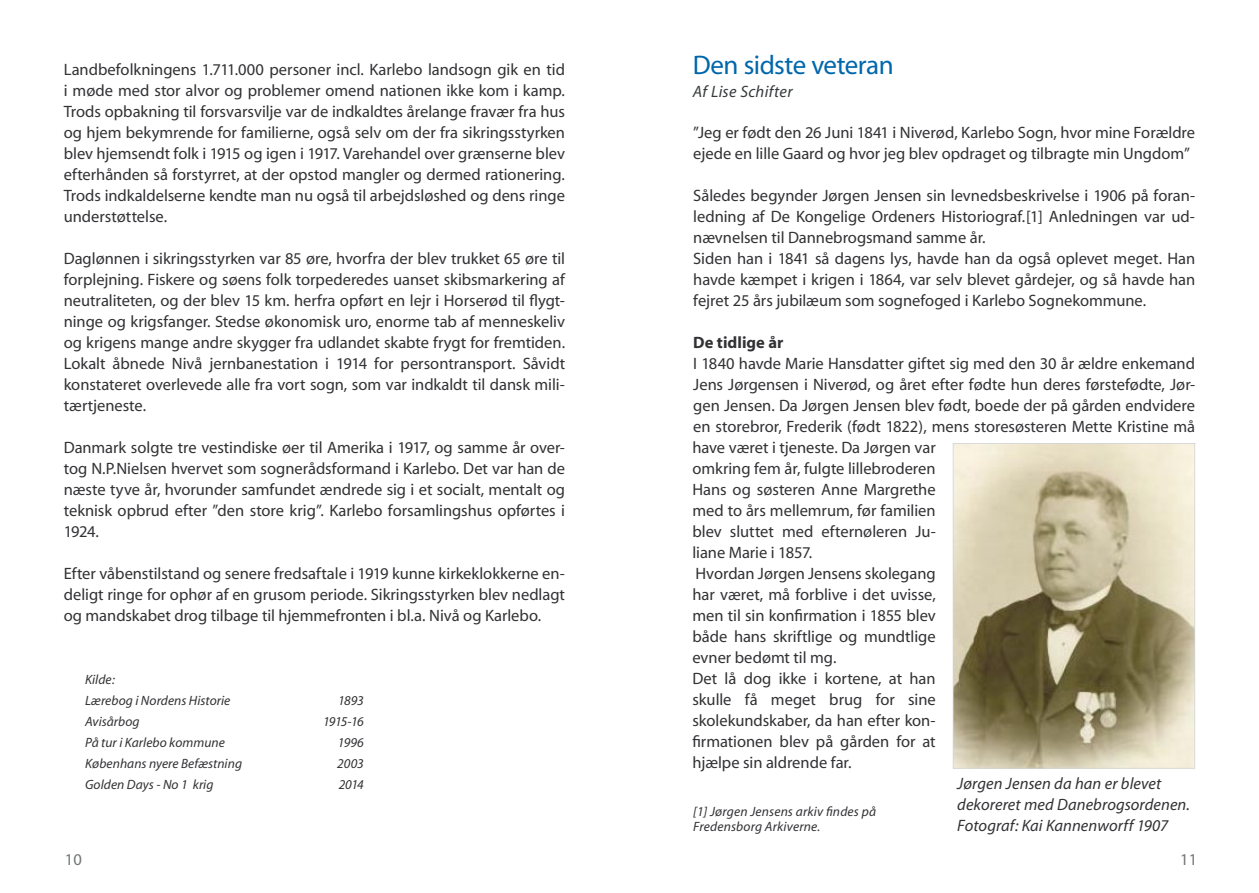
<style>
.page{position:relative;width:1259px;height:893px;background:#fff}
.page>*{position:absolute;margin:0;border:0;box-sizing:border-box;transform-origin:0 0}
.t1{font:27px "Myriad";letter-spacing:-.015em;color:#0067ac}
.t2{font:16.5px/21px "Myriad";color:#323235;text-align:justify}
.t3{font:italic 16.5px/21px "Myriad";letter-spacing:.005em;color:#323235}
.t4{font:italic 16.5px "Myriad";letter-spacing:.02em;color:#373b3b}
.t5{font:700 16.5px "Myriad";color:#323235}
.t6{font:16.5px "Myriad";color:#737676}
.t7{font:italic 13.5px/21px "Myriad";letter-spacing:.005em;color:#323235}
</style>
<div class="page">
<img style="left:953px;top:444px;width:241px;height:324px">
<hr style="left:952px;top:443px;width:1px;height:325px;background:#d0d3d6">
<hr style="left:953px;top:768px;width:241px;height:1px;background:#d0d3d6">
<hr style="left:1194px;top:443px;width:1px;height:325px;background:#d0d3d6">
<hr style="left:953px;top:443px;width:241px;height:1px;background:#d0d3d6">
<p class="t2" style="left:64px;top:59px;width:503px">Landbefolkningens 1.711.000 personer incl. Karlebo landsogn gik en tid i møde med stor alvor og problemer omend nationen ikke kom i kamp.<br>Trods opbakning til forsvarsvilje var de indkaldtes årelange fravær fra hus og hjem bekymrende for familierne, også selv om der fra sikringsstyrken blev hjemsendt folk i 1915 og igen i 1917. Varehandel over grænserne blev efterhånden så forstyrret, at der opstod mangler og dermed rationering.<br>Trods indkaldelserne kendte man nu også til arbejdsløshed og dens ringe understøttelse.</p>
<p class="t2" style="left:64px;top:248px;width:503px">Daglønnen i sikringsstyrken var 85 øre, hvorfra der blev trukket 65 øre til forplejning. Fiskere og søens folk torpederedes uanset skibsmarkering af neutraliteten, og der blev 15 km. herfra opført en lejr i Horserød til flygt&shy;ninge og krigsfanger. Stedse økonomisk uro, enorme tab af menneskeliv og krigens mange andre skygger fra udlandet skabte frygt for fremtiden.<br>Lokalt åbnede Nivå jernbanestation i 1914 for persontransport. Såvidt konstateret overlevede alle fra vort sogn, som var indkaldt til dansk mili&shy;tærtjeneste.</p>
<p class="t2" style="left:64px;top:437px;width:503px">Danmark solgte tre vestindiske øer til Amerika i 1917, og samme år over&shy;tog N.P.Nielsen hvervet som sognerådsformand i Karlebo. Det var han de næste tyve år, hvorunder samfundet ændrede sig i et socialt, mentalt og teknisk opbrud efter ”den store krig”. Karlebo forsamlingshus opførtes i 1924.</p>
<p class="t2" style="left:64px;top:563px;width:503px">Efter våbenstilstand og senere fredsaftale i 1919 kunne kirkeklokkerne en&shy;deligt ringe for ophør af en grusom periode. Sikringsstyrken blev nedlagt og mandskabet drog tilbage til hjemmefronten i bl.a. Nivå og Karlebo.</p>
<p class="t7" style="left:85px;top:669px;width:147px">Kilde:<br>Lærebog i Nordens Historie</p>
<p class="t7" style="left:338px;top:690px;width:27px">1893</p>
<p class="t7" style="left:85px;top:711px;width:56px">Avisårbog</p>
<p class="t7" style="left:323px;top:711px;width:42px">1915-16</p>
<p class="t7" style="left:85px;top:732px;width:141px">På tur i Karlebo kommune</p>
<p class="t7" style="left:338px;top:732px;width:27px">1996</p>
<p class="t7" style="left:85px;top:753px;width:159px">Københans nyere Befæstning</p>
<p class="t7" style="left:337px;top:753px;width:28px">2003</p>
<p class="t7" style="left:85px;top:774px;width:130px">Golden Days - No 1 krig</p>
<p class="t7" style="left:339px;top:774px;width:27px">2014</p>
<h1 class="t1" style="left:693px;top:52px;width:202px">Den sidste veteran</h1>
<p class="t4" style="left:693px;top:83px;width:101px">Af Lise Schifter</p>
<p class="t2" style="left:693px;top:123px;width:503px">”Jeg er født den 26 Juni 1841 i Niverød, Karlebo Sogn, hvor mine Forældre ejede en lille Gaard og hvor jeg blev opdraget og tilbragte min Ungdom”</p>
<p class="t2" style="left:693px;top:186px;width:503px;text-align:left">Således begynder Jørgen Jensen sin levnedsbeskrivelse i 1906 på foran&shy;ledning af De Kongelige Ordeners Historiograf.[1] Anledningen var ud&shy;nævnelsen til Dannebrogsmand samme år.<br>Siden han i 1841 så dagens lys, havde han da også oplevet meget. Han havde kæmpet i krigen i 1864, var selv blevet gårdejer, og så havde han fejret 25 års jubilæum som sognefoged i Karlebo Sognekommune.</p>
<p class="t5" style="left:693px;top:334px;width:92px">De tidlige år</p>
<p class="t2" style="left:693px;top:354px;width:503px">I 1840 havde Marie Hansdatter giftet sig med den 30 år ældre enkemand Jens Jørgensen i Niverød, og året efter fødte hun deres førstefødte, Jør&shy;gen Jensen. Da Jørgen Jensen blev født, boede der på gården endvidere en storebror, Frederik (født 1822), mens storesøsteren Mette Kristine må</p>
<p class="t2" style="left:692px;top:437px;width:245px;text-align:left">have været i tjeneste. Da Jørgen var omkring fem år, fulgte lillebroderen<br>Hans og søsteren Anne Margrethe med to års mellemrum, før familien blev sluttet med efternøleren Ju&shy;liane Marie i 1857.<br>Hvordan Jørgen Jensens skolegang har været, må forblive i det uvisse, men til sin konfirmation i 1855 blev både hans skriftlige og mundtlige evner bedømt til mg.<br>Det lå dog ikke i kortene, at han skulle få meget brug for sine skolekundskaber, da han efter kon&shy;firmationen blev på gården for at hjælpe sin aldrende far.</p>
<p class="t7" style="left:693px;top:805px;width:184px;line-height:15px">[1] Jørgen Jensens arkiv findes på<br>Fredensborg Arkiverne.</p>
<p class="t3" style="left:957px;top:773px;width:234px">Jørgen Jensen da han er blevet dekoreret med Danebrogsordenen.<br>Fotograf: Kai Kannenworff 1907</p>
<p class="t6" style="left:65px;top:851px;width:19px">10</p>
<p class="t6" style="left:1180px;top:851px;width:19px">11</p>
</div>
